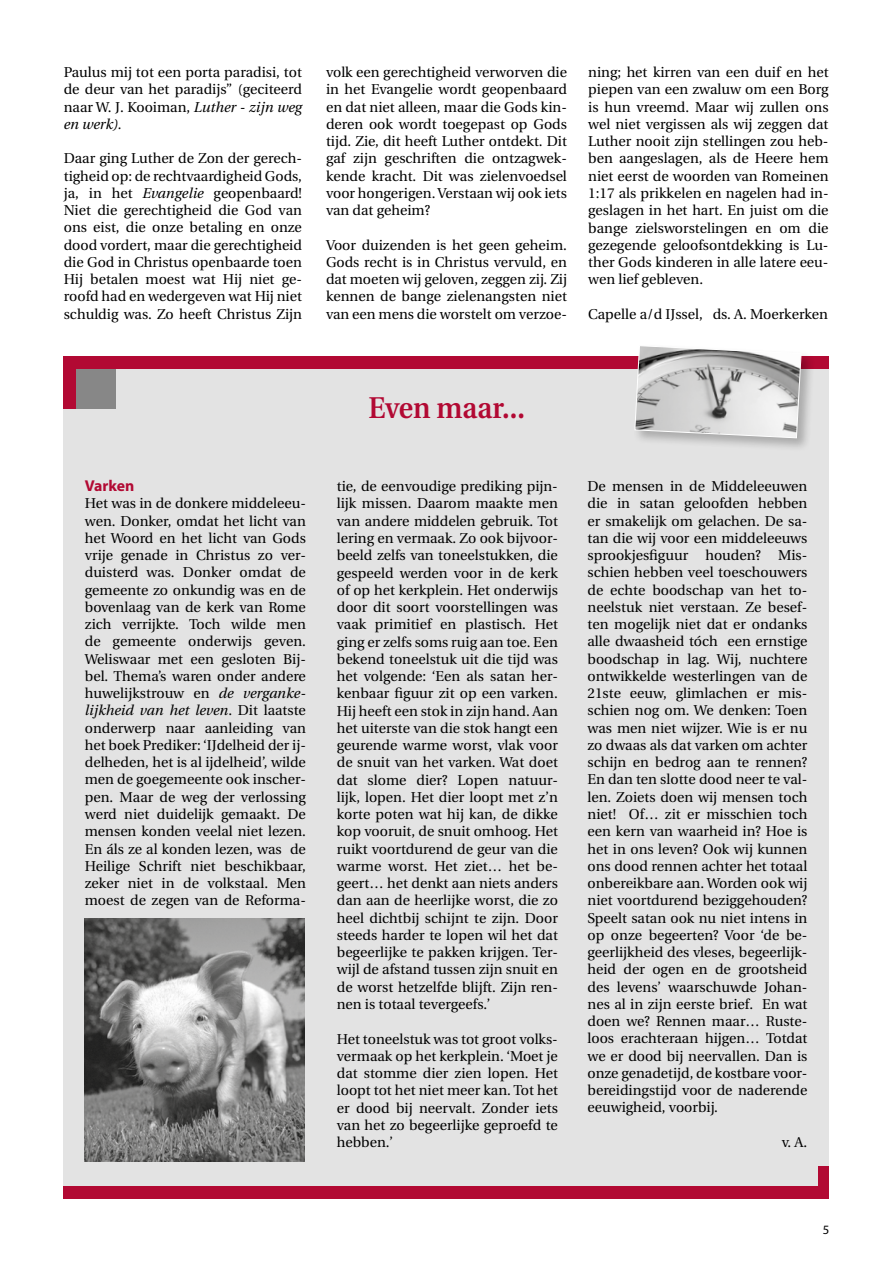
<style>
.page{position:relative;width:893px;height:1263px;background:#fff}
.page>*{position:absolute;margin:0;border:0;box-sizing:border-box;transform-origin:0 0}
.t1{font:600 30px "Utopia";color:#b20933;scale:.92 1}
.t2{font:700 15.75px "Myriad Pro";letter-spacing:-.005em;color:#b20933}
.t3{font:14.25px/17.2px "Utopia";color:#000;text-align:justify}
.t4{font:12.75px "Myriad Pro";color:#000}
.s1{font-style:italic}
</style>
<div class="page">
<div style="left:63px;top:365px;width:765px;height:829px;background:#e3e3e3"></div>
<div style="left:63px;top:1186px;width:765px;height:12px;background:#b20933"></div>
<div style="left:818px;top:1166px;width:10px;height:31px;background:#b20933"></div>
<div style="left:64px;top:359px;width:52px;height:50px;background:#878787"></div>
<div style="left:64px;top:356px;width:765px;height:13px;background:#b20933"></div>
<div style="left:64px;top:358px;width:12px;height:51px;background:#b20933"></div>
<div style="left:633px;top:343px;width:182px;height:109px;background:#000;opacity:.25"></div>
<svg style="left:634px;top:345px;width:168px;height:94px"></svg>
<img style="left:85px;top:918px;width:220px;height:243px">
<p class="t3" style="left:64px;top:64px;width:240px">Paulus mij tot een porta paradisi, tot de deur van het paradijs” (geciteerd naar W. J. Kooiman, <span class="s1">Luther - zijn weg en werk).</span></p>
<p class="t3" style="left:64px;top:150px;width:240px">Daar ging Luther de Zon der gerech‑ tigheid op: de rechtvaardigheid Gods, ja, in het <span class="s1">Evangelie</span> geopenbaard!<br>Niet die gerechtigheid die God van ons eist, die onze betaling en onze dood vordert, maar die gerechtigheid die God in Christus openbaarde toen Hij betalen moest wat Hij niet ge‑ roofd had en wedergeven wat Hij niet schuldig was. Zo heeft Christus Zijn</p>
<p class="t3" style="left:326px;top:64px;width:242px">volk een gerechtigheid verworven die in het Evangelie wordt geopenbaard en dat niet alleen, maar die Gods kin‑ deren ook wordt toegepast op Gods tijd. Zie, dit heeft Luther ontdekt. Dit gaf zijn geschriften die ontzagwek‑ kende kracht. Dit was zielenvoedsel voor hongerigen. Verstaan wij ook iets van dat geheim?</p>
<p class="t3" style="left:326px;top:236px;width:242px">Voor duizenden is het geen geheim.<br>Gods recht is in Christus vervuld, en dat moeten wij geloven, zeggen zij. Zij kennen de bange zielenangsten niet van een mens die worstelt om verzoe‑</p>
<p class="t3" style="left:588px;top:64px;width:242px">ning; het kirren van een duif en het piepen van een zwaluw om een Borg is hun vreemd. Maar wij zullen ons wel niet vergissen als wij zeggen dat Luther nooit zijn stellingen zou heb‑ ben aangeslagen, als de Heere hem niet eerst de woorden van Romeinen 1:17 als prikkelen en nagelen had in‑ geslagen in het hart. En juist om die bange zielsworstelingen en om die gezegende geloofsontdekking is Lu‑ ther Gods kinderen in alle latere eeu‑ wen lief gebleven.</p>
<p class="t3" style="left:588px;top:306px;width:241px">Capelle a/d IJssel, ds. A. Moerkerken</p>
<p class="t2" style="left:85px;top:477px;width:51px">Varken</p>
<p class="t3" style="left:85px;top:495px;width:223px">Het was in de donkere middeleeu‑ wen. Donker, omdat het licht van het Woord en het licht van Gods vrije genade in Christus zo ver‑ duisterd was. Donker omdat de gemeente zo onkundig was en de bovenlaag van de kerk van Rome zich verrijkte. Toch wilde men de gemeente onderwijs geven.<br>Weliswaar met een gesloten Bij‑ bel. Thema’s waren onder andere huwelijkstrouw en <span class="s1">de verganke&shy;lijkheid van het leven</span>. Dit laatste onderwerp naar aanleiding van het boek Prediker: ‘IJdelheid der ij‑ delheden, het is al ijdelheid’, wilde men de goegemeente ook inscher‑ pen. Maar de weg der verlossing werd niet duidelijk gemaakt. De mensen konden veelal niet lezen.<br>En áls ze al konden lezen, was de Heilige Schrift niet beschikbaar, zeker niet in de volkstaal. Men moest de zegen van de Reforma‑</p>
<h1 class="t1" style="left:368px;top:391px;width:171px">Even maar...</h1>
<p class="t3" style="left:337px;top:478px;width:223px">tie, de eenvoudige prediking pijn‑ lijk missen. Daarom maakte men van andere middelen gebruik. Tot lering en vermaak. Zo ook bijvoor‑ beeld zelfs van toneelstukken, die gespeeld werden voor in de kerk of op het kerkplein. Het onderwijs door dit soort voorstellingen was vaak primitief en plastisch. Het ging er zelfs soms ruig aan toe. Een bekend toneelstuk uit die tijd was het volgende: ‘Een als satan her‑ kenbaar figuur zit op een varken.<br>Hij heeft een stok in zijn hand. Aan het uiterste van die stok hangt een geurende warme worst, vlak voor de snuit van het varken. Wat doet dat slome dier? Lopen natuur‑ lijk, lopen. Het dier loopt met z’n korte poten wat hij kan, de dikke kop vooruit, de snuit omhoog. Het ruikt voortdurend de geur van die warme worst. Het ziet… het be‑ geert… het denkt aan niets anders dan aan de heerlijke worst, die zo heel dichtbij schijnt te zijn. Door steeds harder te lopen wil het dat begeerlijke te pakken krijgen. Ter‑ wijl de afstand tussen zijn snuit en de worst hetzelfde blijft. Zijn ren‑ nen is totaal tevergeefs.’</p>
<p class="t3" style="left:337px;top:1030px;width:223px">Het toneelstuk was tot groot volks‑ vermaak op het kerkplein. ‘Moet je dat stomme dier zien lopen. Het loopt tot het niet meer kan. Tot het er dood bij neervalt. Zonder iets van het zo begeerlijke geproefd te hebben.’</p>
<p class="t3" style="left:587px;top:478px;width:221px">De mensen in de Middeleeuwen die in satan geloofden hebben er smakelijk om gelachen. De sa‑ tan die wij voor een middeleeuws sprookjesfiguur houden? Mis‑ schien hebben veel toeschouwers de echte boodschap van het to‑ neelstuk niet verstaan. Ze besef‑ ten mogelijk niet dat er ondanks alle dwaasheid tóch een ernstige boodschap in lag. Wij, nuchtere ontwikkelde westerlingen van de 21ste eeuw, glimlachen er mis‑ schien nog om. We denken: Toen was men niet wijzer. Wie is er nu zo dwaas als dat varken om achter schijn en bedrog aan te rennen?<br>En dan ten slotte dood neer te val‑ len. Zoiets doen wij mensen toch niet! Of… zit er misschien toch een kern van waarheid in? Hoe is het in ons leven? Ook wij kunnen ons dood rennen achter het totaal onbereikbare aan. Worden ook wij niet voortdurend beziggehouden?<br>Speelt satan ook nu niet intens in op onze begeerten? Voor ‘de be‑ geerlijkheid des vleses, begeerlijk‑ heid der ogen en de grootsheid des levens’ waarschuwde Johan‑ nes al in zijn eerste brief. En wat doen we? Rennen maar… Ruste‑ loos erachteraan hijgen… Totdat we er dood bij neervallen. Dan is onze genadetijd, de kostbare voor‑ bereidingstijd voor de naderende eeuwigheid, voorbij.</p>
<p class="t3" style="left:782px;top:1134px;width:27px">v. A.</p>
<p class="t4" style="left:823px;top:1222px;width:8px">5</p>
</div>
